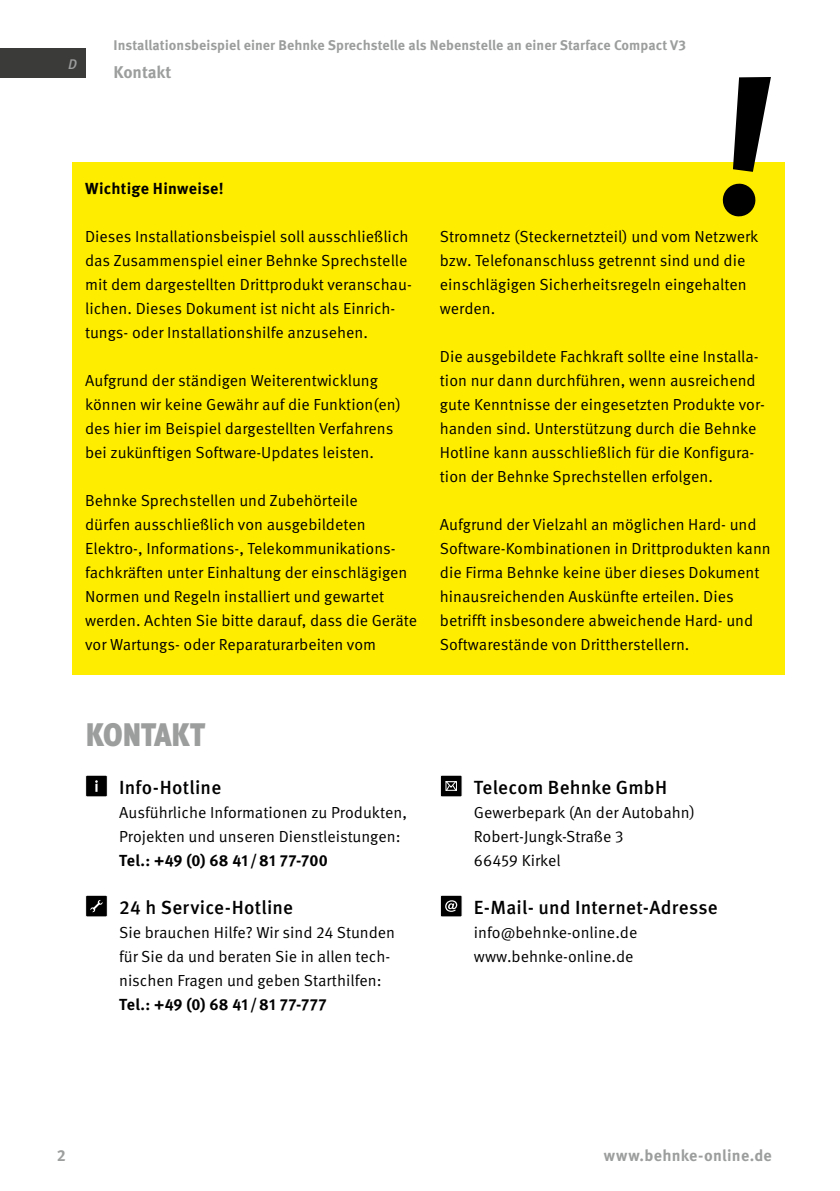
<style>
.page{position:relative;width:840px;height:1191px;background:#fff}
.page>*{position:absolute;margin:0;border:0;box-sizing:border-box;transform-origin:0 0}
.t1{font:900 40px "Meta Pro";letter-spacing:-.04em;color:#9c9d9d;scale:.8 1}
.t2{font:500 19px "Meta Pro";letter-spacing:.01em;color:#000}
.t3{font:700 17px "Meta Pro";letter-spacing:-.005em;color:#9c9d9d}
.t4{font:16px/24px "Meta Pro Norm";color:#000}
.t5{font:700 16px "Meta Pro";letter-spacing:.015em;color:#000}
.t6{font:700 16px "Meta Pro";letter-spacing:.015em;color:#9c9d9d}
.t7{font:700 14px "Meta Pro";letter-spacing:.005em;color:#9c9d9d}
.t8{font:italic 500 14px "Meta Pro";color:#9c9d9d}
</style>
<div class="page">
<div style="left:0;top:49px;width:85px;height:29px;background:#3b3b3a"></div>
<div style="left:86px;top:775px;width:21px;height:22px;background:#000"></div>
<div style="left:85px;top:774px;width:23px;height:23px;border:1px solid #fff"></div>
<svg style="left:95px;top:780px;width:3px;height:12px"></svg>
<div style="left:86px;top:895px;width:21px;height:22px;background:#000"></div>
<div style="left:85px;top:894px;width:23px;height:23px;border:1px solid #fff"></div>
<svg style="left:90px;top:900px;width:13px;height:12px"></svg>
<div style="left:440px;top:775px;width:22px;height:22px;background:#000"></div>
<div style="left:439px;top:774px;width:23px;height:23px;border:1px solid #fff"></div>
<svg style="left:447px;top:783px;width:7px;height:6px"></svg>
<div style="left:445px;top:781px;width:11px;height:10px;border:1px solid #fff"></div>
<div style="left:440px;top:895px;width:22px;height:22px;background:#000"></div>
<div style="left:439px;top:894px;width:23px;height:23px;border:1px solid #fff"></div>
<svg style="left:445px;top:900px;width:12px;height:12px"></svg>
<div style="left:73px;top:162px;width:711px;height:512px;background:#ffed00"></div>
<svg style="left:722px;top:77px;width:48px;height:140px"></svg>
<p class="t8" style="left:68px;top:53px;width:10px">D</p>
<p class="t7" style="left:113px;top:34px;width:573px">Installationsbeispiel einer Behnke Sprechstelle als Nebenstelle an einer Starface Compact V3</p>
<p class="t3" style="left:113px;top:59px;width:59px">Kontakt</p>
<p class="t5" style="left:85px;top:176px;width:140px">Wichtige Hinweise!</p>
<p class="t4" style="left:85px;top:224px;width:328px">Dieses Installationsbeispiel soll ausschließlich das Zusammenspiel einer Behnke Sprechstelle mit dem dargestellten Drittprodukt veranschau&shy;lichen. Dieses Dokument ist nicht als Einrich&shy;tungs- oder Installationshilfe anzusehen.</p>
<p class="t4" style="left:85px;top:368px;width:317px">Aufgrund der ständigen Weiterentwicklung können wir keine Gewähr auf die Funktion(en) des hier im Beispiel dargestellten Verfahrens bei zukünftigen Software-Updates leisten.</p>
<p class="t4" style="left:85px;top:488px;width:333px">Behnke Sprechstellen und Zubehörteile<br>dürfen ausschließlich von ausgebildeten Elektro-, Informations-, Telekommunikations&shy;fachkräften unter Einhaltung der einschlägigen Normen und Regeln installiert und gewartet werden. Achten Sie bitte darauf, dass die Geräte vor Wartungs- oder Reparaturarbeiten vom</p>
<p class="t4" style="left:439px;top:224px;width:320px">Stromnetz (Steckernetzteil) und vom Netzwerk bzw. Telefonanschluss getrennt sind und die einschlägigen Sicherheitsregeln eingehalten werden.</p>
<p class="t4" style="left:439px;top:344px;width:326px">Die ausgebildete Fachkraft sollte eine Installa&shy;tion nur dann durchführen, wenn ausreichend gute Kenntnisse der eingesetzten Produkte vor&shy;handen sind. Unterstützung durch die Behnke Hotline kann ausschließlich für die Konfigura&shy;tion der Behnke Sprechstellen erfolgen.</p>
<p class="t4" style="left:439px;top:512px;width:332px">Aufgrund der Vielzahl an möglichen Hard- und Software-Kombinationen in Drittprodukten kann die Firma Behnke keine über dieses Dokument hinausreichenden Auskünfte erteilen. Dies betrifft insbesondere abweichende Hard- und Softwarestände von Drittherstellern.</p>
<h1 class="t1" style="left:85px;top:700px;width:152px">kontakt</h1>
<p class="t2" style="left:119px;top:773px;width:104px">Info-Hotline</p>
<p class="t4" style="left:119px;top:800px;width:289px">Ausführliche Informationen zu Produkten,<br>Projekten und unseren Dienstleistungen:</p>
<p class="t5" style="left:119px;top:848px;width:210px">Tel.: +49 (0) 68 41/81 77-700</p>
<p class="t2" style="left:119px;top:893px;width:175px">24 h Service-Hotline</p>
<p class="t4" style="left:119px;top:920px;width:277px">Sie brauchen Hilfe? Wir sind 24 Stunden für Sie da und beraten Sie in allen tech&shy;nischen Fragen und geben Starthilfen:</p>
<p class="t5" style="left:119px;top:992px;width:209px">Tel.: +49 (0) 68 41/81 77-777</p>
<p class="t2" style="left:473px;top:773px;width:194px">Telecom Behnke GmbH</p>
<p class="t4" style="left:473px;top:800px;width:222px">Gewerbepark (An der Autobahn)<br>Robert-Jungk-Straße 3<br>66459 Kirkel</p>
<p class="t2" style="left:473px;top:893px;width:245px">E-Mail- und Internet-Adresse</p>
<p class="t4" style="left:473px;top:920px;width:165px">info@behnke-online.de www.behnke-online.de</p>
<p class="t6" style="left:57px;top:1142px;width:11px">2</p>
<p class="t6" style="left:603px;top:1142px;width:169px">www.behnke-online.de</p>
</div>
